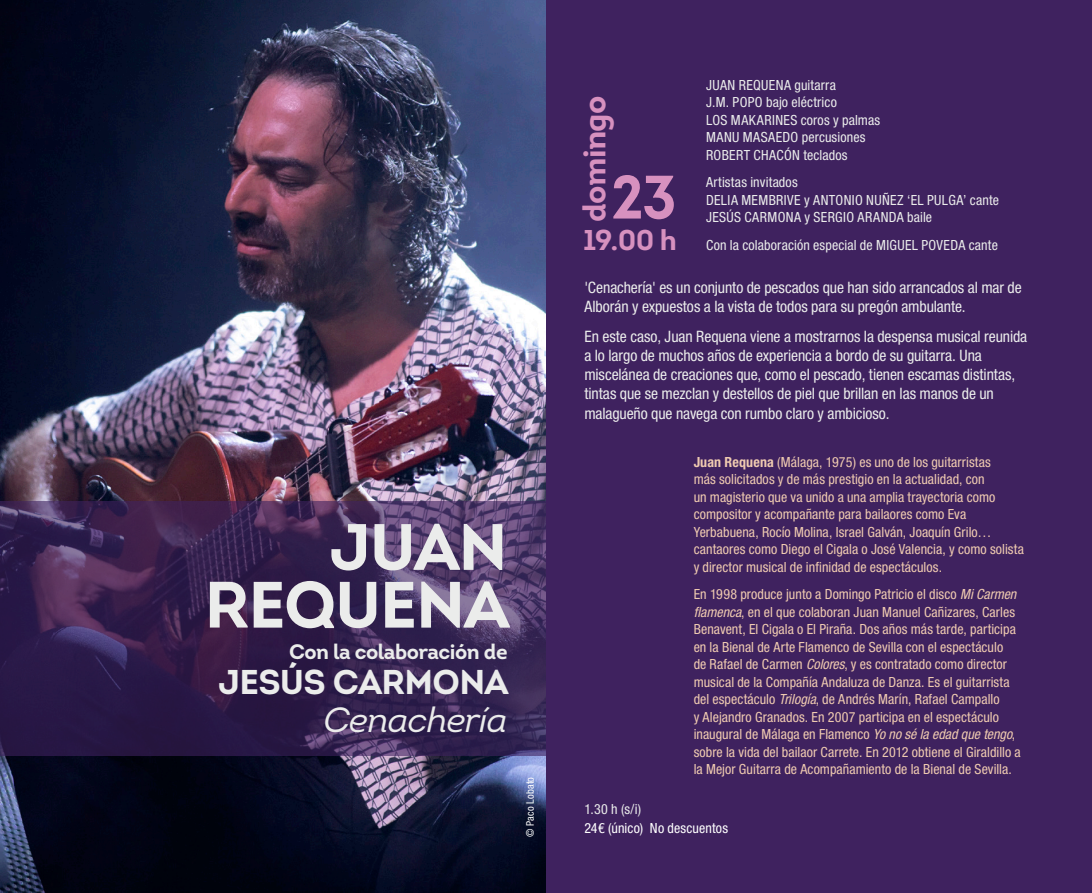
<style>
.page{position:relative;width:1092px;height:893px;background:#fff}
.page>*{position:absolute;margin:0;border:0;box-sizing:border-box;transform-origin:0 0}
.t1{font:700 65.27px "Intro";letter-spacing:-.02em;color:#ebeceb}
.t2{font:700 61.25px "Intro";color:#d791bf}
.t3{font:italic 35px "Intro";letter-spacing:-.02em;color:#ebeceb}
.t4{font:700 34.48px "Intro";letter-spacing:-.02em;color:#ebeceb}
.t5{font:700 31.5px "Intro";letter-spacing:-.02em;color:#d791bf}
.t6{font:700 28.53px "Intro";color:#d791bf}
.t7{font:700 21px "Intro";letter-spacing:-.025em;color:#ebeceb}
.t8{font:condensed 15.75px/19.2px "Helvetica Neue LT Std";letter-spacing:-.005em;color:#ebeceb}
.t9{font:condensed 14px/17.5px "Helvetica Neue LT Std";letter-spacing:.005em;color:#efcab0}
.t10{font:condensed 14px "Helvetica Neue LT Std";letter-spacing:.02em;color:#ebeceb}
.t11{font:condensed 14px "Helvetica Neue LT Std";letter-spacing:.005em;color:#fff}
.t12{font:condensed 10.5px "Helvetica Neue LT Std";letter-spacing:.02em;color:#fff}
.s1{font-weight:700}
.s2{font-style:italic}
</style>
<div class="page">
<img style="left:0;top:0;width:546px;height:893px">
<div style="left:546px;top:0;width:545px;height:893px;background:#3f225f"></div>
<svg style="left:0;top:501px;width:546px;height:254px;background:#3a2653"></svg>
<p class="t1" style="left:330px;top:505px;width:179px">JUAN</p>
<p class="t1" style="left:204px;top:563px;width:306px">REQUENA</p>
<p class="t7" style="left:289px;top:638px;width:220px">Con la colaboración de</p>
<p class="t4" style="left:218px;top:660px;width:292px">JESÚS CARMONA</p>
<p class="t3" style="left:323px;top:699px;width:186px">Cenachería</p>
<p class="t12" style="left:524px;top:837px;width:62px;rotate:-90deg">© Paco Lobato</p>
<p class="t5" style="left:574px;top:222px;width:128px;rotate:-90deg">domingo</p>
<p class="t2" style="left:610px;top:158px;width:68px">23</p>
<p class="t6" style="left:583px;top:221px;width:95px">19.00 h</p>
<p class="t10" style="left:706px;top:77px;width:131px">JUAN REQUENA guitarra</p>
<p class="t10" style="left:706px;top:94px;width:132px">J.M. POPO bajo eléctrico</p>
<p class="t10" style="left:706px;top:112px;width:176px">LOS MAKARINES coros y palmas</p>
<p class="t10" style="left:706px;top:129px;width:161px">MANU MASAEDO percusiones</p>
<p class="t10" style="left:706px;top:147px;width:143px">ROBERT CHACÓN teclados</p>
<p class="t10" style="left:706px;top:174px;width:93px">Artistas invitados</p>
<p class="t10" style="left:706px;top:192px;width:294px">DELIA MEMBRIVE y ANTONIO NUÑEZ ‘EL PULGA’ cante</p>
<p class="t10" style="left:706px;top:209px;width:227px">JESÚS CARMONA y SERGIO ARANDA baile</p>
<p class="t10" style="left:706px;top:237px;width:293px">Con la colaboración especial de MIGUEL POVEDA cante</p>
<p class="t8" style="left:584px;top:278px;width:439px">'Cenachería' es un conjunto de pescados que han sido arrancados al mar de<br>Alborán y expuestos a la vista de todos para su pregón ambulante.</p>
<p class="t8" style="left:584px;top:326px;width:444px">En este caso, Juan Requena viene a mostrarnos la despensa musical reunida a lo largo de muchos años de experiencia a bordo de su guitarra. Una miscelánea de creaciones que, como el pescado, tienen escamas distintas, tintas que se mezclan y destellos de piel que brillan en las manos de un malagueño que navega con rumbo claro y ambicioso.</p>
<p class="t10" style="left:584px;top:801px;width:58px">1.30 h (s/i)</p>
<p class="t9" style="left:693px;top:453px;width:332px"><span class="s1">Juan Requena</span> (Málaga, 1975) es uno de los guitarristas<br>más solicitados y de más prestigio en la actualidad, con<br>un magisterio que va unido a una amplia trayectoria como compositor y acompañante para bailaores como Eva Yerbabuena, Rocío Molina, Israel Galván, Joaquín Grilo… cantaores como Diego el Cigala o José Valencia, y como solista y director musical de infinidad de espectáculos.</p>
<p class="t9" style="left:693px;top:585px;width:328px">En 1998 produce junto a Domingo Patricio el disco <span class="s2">Mi Carmen flamenca</span>, en el que colaboran Juan Manuel Cañizares, Carles Benavent, El Cigala o El Piraña. Dos años más tarde, participa en la Bienal de Arte Flamenco de Sevilla con el espectáculo<br>de Rafael de Carmen <span class="s2">Colores</span>, y es contratado como director musical de la Compañía Andaluza de Danza. Es el guitarrista del espectáculo <span class="s2">Trilogía</span>, de Andrés Marín, Rafael Campallo<br>y Alejandro Granados. En 2007 participa en el espectáculo inaugural de Málaga en Flamenco <span class="s2">Yo no sé la edad que tengo</span>, sobre la vida del bailaor Carrete. En 2012 obtiene el Giraldillo a la Mejor Guitarra de Acompañamiento de la Bienal de Sevilla.</p>
<p class="t11" style="left:584px;top:820px;width:145px">24€ (único) No descuentos</p>
</div>
